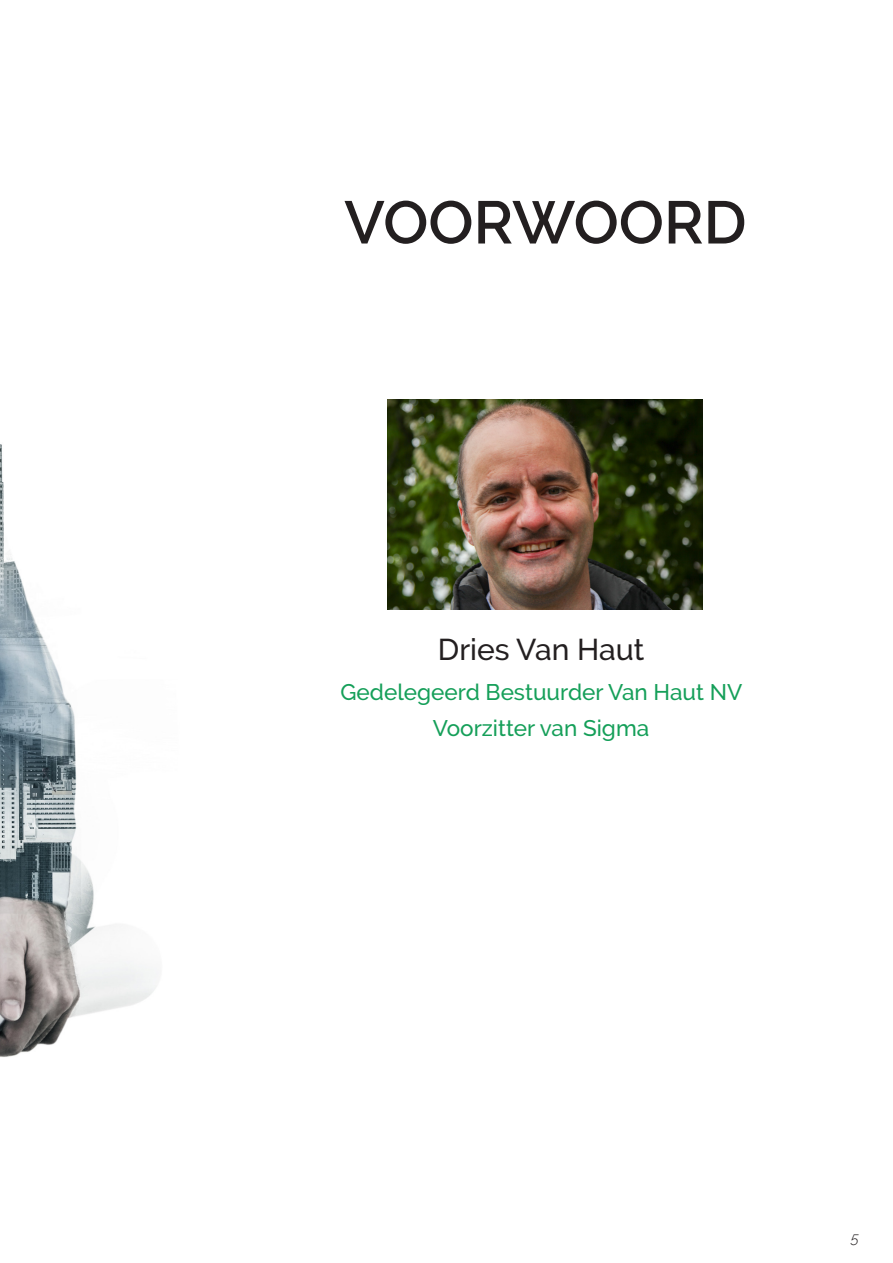
<style>
.page{position:relative;width:893px;height:1263px;background:#fff}
.page>*{position:absolute;margin:0;border:0;box-sizing:border-box;transform-origin:0 0}
.Hoofdstukken{font:600 60px "Raleway";color:#231f20}
.t1{font:500 30px "Raleway";color:#231f20}
.personen{font:500 22.5px "Raleway";color:#159f59}
.t2{font:italic 300 15px "Raleway";color:#231f20}
</style>
<div class="page">
<img style="left:0;top:444px;width:158px;height:613px">
<img style="left:388px;top:400px;width:314px;height:209px">
<p class="Hoofdstukken" style="left:344px;top:188px;width:404px">VOORWOORD</p>
<p class="t1" style="left:438px;top:632px;width:208px">Dries Van Haut</p>
<p class="personen" style="left:341px;top:679px;width:403px">Gedelegeerd Bestuurder Van Haut NV</p>
<p class="personen" style="left:433px;top:715px;width:218px">Voorzitter van Sigma</p>
<p class="t2" style="left:851px;top:1229px;width:9px">5</p>
</div>
